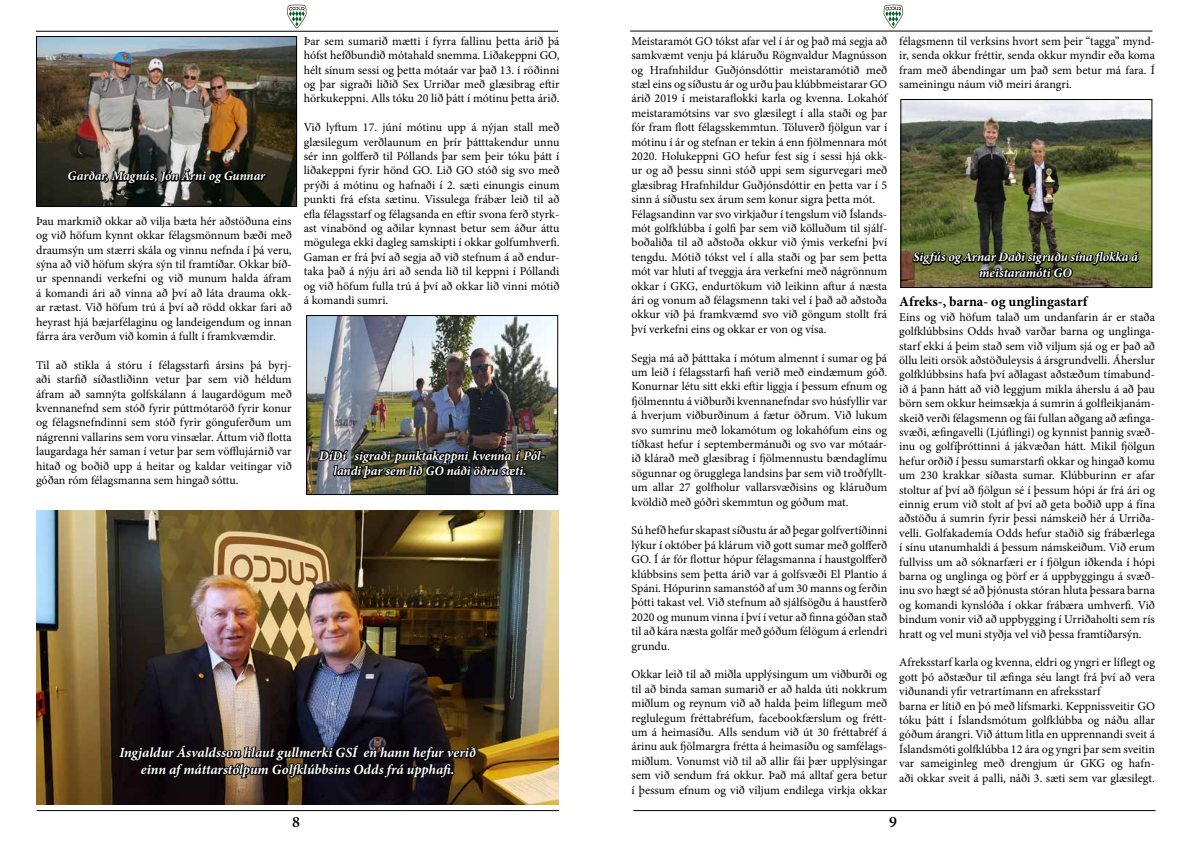
<style>
.page{position:relative;width:1191px;height:842px;background:#fff}
.page>*{position:absolute;margin:0;border:0;box-sizing:border-box;transform-origin:0 0}
.t1{font:600 16px "Minion Pro";color:#000}
.t2{font:italic 700 14px/16.8px "Minion Pro";letter-spacing:-.005em;color:#fff;text-align:center}
.t3{font:700 14px "Minion Pro";color:#000}
.t4{font:italic 700 13px/15.6px "Minion Pro";letter-spacing:-.005em;color:#fff;text-align:center}
.t5{font:12px/14.4px "Minion Pro";color:#000;text-align:justify}
</style>
<div class="page">
<svg style="left:287px;top:4px;width:20px;height:25px"></svg>
<hr style="left:36px;top:31px;width:522px;height:1px;background:#000">
<svg style="left:883px;top:4px;width:20px;height:25px"></svg>
<hr style="left:630px;top:31px;width:522px;height:1px;background:#000">
<hr style="left:37px;top:810px;width:522px;height:1px;background:#000">
<hr style="left:633px;top:810px;width:522px;height:1px;background:#000">
<img style="left:38px;top:38px;width:257px;height:167px">
<div style="left:36px;top:36px;width:261px;height:171px;border:1px solid #000"></div>
<img style="left:36px;top:510px;width:522px;height:294px">
<svg style="left:117px;top:722px;width:362px;height:57px;background:#1f1918"></svg>
<img style="left:308px;top:317px;width:248px;height:176px">
<div style="left:306px;top:315px;width:252px;height:180px;border:1px solid #000"></div>
<img style="left:902px;top:101px;width:248px;height:185px">
<div style="left:900px;top:99px;width:252px;height:189px;border:1px solid #000"></div>
<img style="left:317px;top:448px;width:228px;height:32px">
<svg style="left:911px;top:227px;width:229px;height:53px;background:#51592b"></svg>
<svg style="left:66px;top:146px;width:202px;height:40px;background:#413f39"></svg>
<p class="t4" style="left:68px;top:168px;width:199px">Garðar, Magnús, Jón Árni og Gunnar</p>
<p class="t5" style="left:36px;top:214px;width:257px">Þau markmið okkar að vilja bæta hér aðstöðuna eins og við höfum kynnt okkar félagsmönnum bæði með draumsýn um stærri skála og vinnu nefnda í þá veru, sýna að við höfum skýra sýn til framtíðar. Okkar bíð&shy;ur spennandi verkefni og við munum halda áfram á komandi ári að vinna að því að láta drauma okk&shy;ar rætast. Við höfum trú á því að rödd okkar fari að heyrast hjá bæjarfélaginu og landeigendum og innan fárra ára verðum við komin á fullt í framkvæmdir.</p>
<p class="t5" style="left:36px;top:358px;width:257px">Til að stikla á stóru í félagsstarfi ársins þá byrj&shy;aði starfið síðastliðinn vetur þar sem við héldum áfram að samnýta golfskálann á laugardögum með kvennanefnd sem stóð fyrir púttmótaröð fyrir konur og félagsnefndinni sem stóð fyrir gönguferðum um nágrenni vallarins sem voru vinsælar. Áttum við flotta laugardaga hér saman í vetur þar sem vöfflujárnið var hitað og boðið upp á heitar og kaldar veitingar við góðan róm félagsmanna sem hingað sóttu.</p>
<p class="t5" style="left:304px;top:34px;width:257px">Þar sem sumarið mætti í fyrra fallinu þetta árið þá hófst hefðbundið mótahald snemma. Liðakeppni GO, hélt sínum sessi og þetta mótaár var það 13. í röðinni og þar sigraði liðið Sex Urriðar með glæsibrag eftir hörkukeppni. Alls tóku 20 lið þátt í mótinu þetta árið.</p>
<p class="t5" style="left:304px;top:120px;width:257px">Við lyftum 17. júní mótinu upp á nýjan stall með glæsilegum verðlaunum en þrír þátttakendur unnu sér inn golfferð til Póllands þar sem þeir tóku þátt í liðakeppni fyrir hönd GO. Lið GO stóð sig svo með prýði á mótinu og hafnaði í 2. sæti einungis einum punkti frá efsta sætinu. Vissulega frábær leið til að efla félagsstarf og félagsanda en eftir svona ferð styrk&shy;ast vinabönd og aðilar kynnast betur sem áður áttu mögulega ekki dagleg samskipti í okkar golfumhverfi.<br>Gaman er frá því að segja að við stefnum á að endur&shy;taka það á nýju ári að senda lið til keppni í Póllandi og við höfum fulla trú á því að okkar lið vinni mótið á komandi sumri.</p>
<p class="t4" style="left:319px;top:447px;width:227px">DíDí sigraði punktakeppni kvenna í Pól&shy;landi þar sem lið GO náði öðru sæti.</p>
<p class="t2" style="left:119px;top:744px;width:358px">Ingjaldur Ásvaldsson hlaut gullmerki GSÍ en hann hefur verið einn af máttarstólpum Golfklúbbsins Odds frá upphafi.</p>
<p class="t5" style="left:631px;top:34px;width:257px;text-align:left">Meistaramót GO tókst afar vel í ár og það má segja að samkvæmt venju þá kláruðu Rögnvaldur Magnússon og Hrafnhildur Guðjónsdóttir meistaramótið með stæl eins og síðustu ár og urðu þau klúbbmeistarar GO árið 2019 í meistaraflokki karla og kvenna. Lokahóf meistaramótsins var svo glæsilegt í alla staði og þar fór fram flott félagsskemmtun. Töluverð fjölgun var í mótinu í ár og stefnan er tekin á enn fjölmennara mót 2020. Holukeppni GO hefur fest sig í sessi hjá okk&shy;ur og að þessu sinni stóð uppi sem sigurvegari með glæsibrag Hrafnhildur Guðjónsdóttir en þetta var í 5 sinn á síðustu sex árum sem konur sigra þetta mót.<br>Félagsandinn var svo virkjaður í tengslum við Íslands&shy;mót golfklúbba í golfi þar sem við kölluðum til sjálf&shy;boðaliða til að aðstoða okkur við ýmis verkefni því tengdu. Mótið tókst vel í alla staði og þar sem þetta mót var hluti af tveggja ára verkefni með nágrönnum okkar í GKG, endurtökum við leikinn aftur á næsta ári og vonum að félagsmenn taki vel í það að aðstoða okkur við þá framkvæmd svo við göngum stollt frá því verkefni eins og okkar er von og vísa.</p>
<p class="t5" style="left:631px;top:351px;width:257px">Segja má að þátttaka í mótum almennt í sumar og þá um leið í félagsstarfi hafi verið með eindæmum góð.<br>Konurnar létu sitt ekki eftir liggja í þessum efnum og fjölmenntu á viðburði kvennanefndar svo húsfyllir var á hverjum viðburðinum á fætur öðrum. Við lukum svo sumrinu með lokamótum og lokahófum eins og tíðkast hefur í septembermánuði og svo var mótaár&shy;ið klárað með glæsibrag í fjölmennustu bændaglímu sögunnar og örugglega landsins þar sem við troðfyllt&shy;um allar 27 golfholur vallarsvæðisins og kláruðum kvöldið með góðri skemmtun og góðum mat.</p>
<p class="t5" style="left:631px;top:523px;width:257px">Sú hefð hefur skapast síðustu ár að þegar golfvertíðinni lýkur í október þá klárum við gott sumar með golfferð GO. Í ár fór flottur hópur félagsmanna í haustgolfferð klúbbsins sem þetta árið var á golfsvæði El Plantio á Spáni. Hópurinn samanstóð af um 30 manns og ferðin þótti takast vel. Við stefnum að sjálfsögðu á haustferð 2020 og munum vinna í því í vetur að finna góðan stað til að kára næsta golfár með góðum félögum á erlendri grundu.</p>
<p class="t5" style="left:631px;top:667px;width:257px">Okkar leið til að miðla upplýsingum um viðburði og til að binda saman sumarið er að halda úti nokkrum miðlum og reynum við að halda þeim líflegum með reglulegum fréttabréfum, facebookfærslum og frétt&shy;um á heimasíðu. Alls sendum við út 30 fréttabréf á árinu auk fjölmargra frétta á heimasíðu og samfélags&shy;miðlum. Vonumst við til að allir fái þær upplýsingar sem við sendum frá okkur. Það má alltaf gera betur í þessum efnum og við viljum endilega virkja okkar</p>
<p class="t5" style="left:899px;top:34px;width:257px">félagsmenn til verksins hvort sem þeir “tagga” mynd&shy;ir, senda okkur fréttir, senda okkur myndir eða koma fram með ábendingar um það sem betur má fara. Í sameiningu náum við meiri árangri.</p>
<p class="t4" style="left:913px;top:249px;width:226px">Sigfús og Arnar Daði sigruðu sína flokka á meistaramóti GO</p>
<p class="t3" style="left:899px;top:292px;width:190px">Afreks-, barna- og unglingastarf</p>
<p class="t5" style="left:899px;top:310px;width:257px">Eins og við höfum talað um undanfarin ár er staða golfklúbbsins Odds hvað varðar barna og unglinga&shy;starf ekki á þeim stað sem við viljum sjá og er það að öllu leiti orsök aðstöðuleysis á ársgrundvelli. Áherslur golfklúbbsins hafa því aðlagast aðstæðum tímabund&shy;ið á þann hátt að við leggjum mikla áherslu á að þau börn sem okkur heimsækja á sumrin á golfleikjanám&shy;skeið verði félagsmenn og fái fullan aðgang að æfinga&shy;svæði, æfingavelli (Ljúflingi) og kynnist þannig svæð&shy;inu og golfíþróttinni á jákvæðan hátt. Mikil fjölgun hefur orðið í þessu sumarstarfi okkar og hingað komu um 230 krakkar síðasta sumar. Klúbburinn er afar stoltur af því að fjölgun sé í þessum hópi ár frá ári og einnig erum við stolt af því að geta boðið upp á fína aðstöðu á sumrin fyrir þessi námskeið hér á Urriða&shy;velli. Golfakademía Odds hefur staðið sig frábærlega í sínu utanumhaldi á þessum námskeiðum. Við erum fullviss um að sóknarfæri er í fjölgun iðkenda í hópi barna og unglinga og þörf er á uppbyggingu á svæð&shy;inu svo hægt sé að þjónusta stóran hluta þessara barna og komandi kynslóða í okkar frábæra umhverfi. Við bindum vonir við að uppbygging í Urriðaholti sem rís hratt og vel muni styðja vel við þessa framtíðarsýn.</p>
<p class="t5" style="left:899px;top:655px;width:257px;text-align:left">Afreksstarf karla og kvenna, eldri og yngri er líflegt og gott þó aðstæður til æfinga séu langt frá því að vera viðunandi yfir vetrartímann en afreksstarf<br>barna er lítið en þó með lífsmarki. Keppnissveitir GO tóku þátt í Íslandsmótum golfklúbba og náðu allar góðum árangri. Við áttum litla en upprennandi sveit á Íslandsmóti golfklúbba 12 ára og yngri þar sem sveitin var sameiginleg með drengjum úr GKG og hafn&shy;aði okkar sveit á palli, náði 3. sæti sem var glæsilegt.</p>
<h1 class="t1" style="left:292px;top:810px;width:9px">8</h1>
<h1 class="t1" style="left:889px;top:810px;width:9px">9</h1>
</div>
